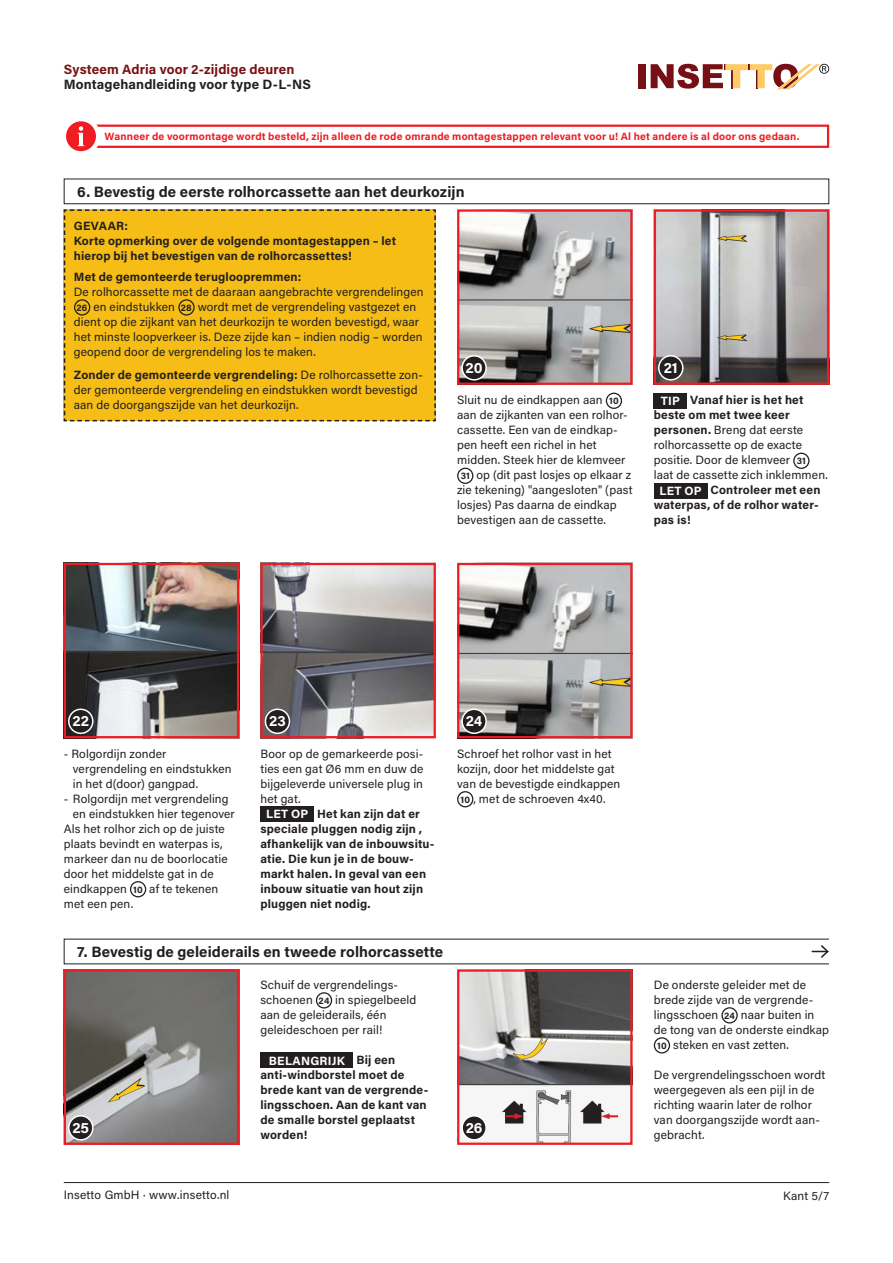
<style>
.page{position:relative;width:893px;height:1263px;background:#fff}
.page>*{position:absolute;margin:0;border:0;box-sizing:border-box;transform-origin:0 0}
.t1{font:700 15px "Acumin Pro";letter-spacing:.005em;color:#231f20}
.t2{font:700 15px "Acumin Pro";letter-spacing:-.01em;color:#fff}
.t3{font:700 13.5px/15px "Acumin Pro";letter-spacing:.01em;color:#231f20}
.t4{font:12px/15px "Acumin Pro";letter-spacing:.01em;color:#231f20}
.t5{font:700 12px/15px "Acumin Pro";letter-spacing:.015em;color:#231f20}
.t6{font:700 12px "Acumin Pro";letter-spacing:.02em;color:#fff}
.t7{font:700 10.5px "Acumin Pro";letter-spacing:.02em;color:#ee1d23}
.t8{font:700 9.6px "Acumin Pro";letter-spacing:.005em;color:#231f20}
.s1{color:#7a1113}
.s2{font-weight:700}
</style>
<div class="page">
<img style="left:657px;top:212px;width:169px;height:170px">
<div style="left:654px;top:209px;width:175px;height:176px;border:2px solid #ee1d23"></div>
<img style="left:460px;top:212px;width:169px;height:170px">
<div style="left:457px;top:209px;width:175px;height:176px;border:2px solid #ee1d23"></div>
<img style="left:460px;top:566px;width:169px;height:169px">
<div style="left:457px;top:563px;width:175px;height:175px;border:2px solid #ee1d23"></div>
<img style="left:67px;top:566px;width:169px;height:169px">
<div style="left:64px;top:563px;width:175px;height:175px;border:2px solid #ee1d23"></div>
<img style="left:263px;top:566px;width:170px;height:169px">
<div style="left:260px;top:563px;width:176px;height:175px;border:2px solid #ee1d23"></div>
<img style="left:67px;top:972px;width:169px;height:170px">
<div style="left:64px;top:969px;width:175px;height:176px;border:2px solid #ee1d23"></div>
<img style="left:460px;top:972px;width:169px;height:170px">
<div style="left:457px;top:969px;width:175px;height:176px;border:2px solid #ee1d23"></div>
<hr style="left:64px;top:1182px;width:765px;height:1px;background:#231f20">
<div style="left:606px;top:393px;width:16px;height:16px;border:1px solid #231f20;border-radius:50%"></div>
<div style="left:457px;top:468px;width:16px;height:16px;border:1px solid #231f20;border-radius:50%"></div>
<div style="left:654px;top:393px;width:33px;height:15px;background:#231f20"></div>
<div style="left:793px;top:453px;width:16px;height:16px;border:1px solid #231f20;border-radius:50%"></div>
<div style="left:654px;top:483px;width:53px;height:15px;background:#231f20"></div>
<div style="left:130px;top:881px;width:16px;height:16px;border:1px solid #231f20;border-radius:50%"></div>
<div style="left:260px;top:806px;width:54px;height:16px;background:#231f20"></div>
<div style="left:457px;top:791px;width:16px;height:16px;border:1px solid #231f20;border-radius:50%"></div>
<div style="left:64px;top:179px;width:765px;height:25px;border:1px solid #231f20"></div>
<div style="left:462px;top:356px;width:24px;height:24px;background:#231f20;border-radius:50%"></div>
<div style="left:461px;top:355px;width:26px;height:26px;border:2px solid #fff;border-radius:50%"></div>
<div style="left:462px;top:709px;width:24px;height:24px;background:#231f20;border-radius:50%"></div>
<div style="left:461px;top:708px;width:26px;height:26px;border:2px solid #fff;border-radius:50%"></div>
<div style="left:265px;top:709px;width:24px;height:24px;background:#231f20;border-radius:50%"></div>
<div style="left:265px;top:708px;width:25px;height:26px;border:2px solid #fff;border-radius:50%"></div>
<div style="left:659px;top:356px;width:24px;height:24px;background:#231f20;border-radius:50%"></div>
<div style="left:658px;top:355px;width:26px;height:26px;border:2px solid #fff;border-radius:50%"></div>
<div style="left:69px;top:709px;width:24px;height:24px;background:#231f20;border-radius:50%"></div>
<div style="left:68px;top:708px;width:26px;height:26px;border:2px solid #fff;border-radius:50%"></div>
<div style="left:63px;top:209px;width:373px;height:213px;background:#f6bd16"></div>
<div style="left:74px;top:299px;width:16px;height:17px;border:1px solid #231f20;border-radius:50%"></div>
<div style="left:178px;top:299px;width:17px;height:17px;border:1px solid #231f20;border-radius:50%"></div>
<div style="left:316px;top:992px;width:16px;height:16px;border:1px solid #231f20;border-radius:50%"></div>
<div style="left:260px;top:1052px;width:93px;height:16px;background:#231f20"></div>
<svg style="left:722px;top:1008px;width:15px;height:15px"></svg>
<div style="left:721px;top:1007px;width:17px;height:16px;border:1px solid #231f20;border-radius:50%"></div>
<div style="left:654px;top:1037px;width:16px;height:16px;border:1px solid #231f20;border-radius:50%"></div>
<div style="left:69px;top:1116px;width:24px;height:24px;background:#231f20;border-radius:50%"></div>
<div style="left:68px;top:1115px;width:26px;height:25px;border:2px solid #fff;border-radius:50%"></div>
<div style="left:462px;top:1116px;width:24px;height:24px;background:#231f20;border-radius:50%"></div>
<div style="left:461px;top:1115px;width:26px;height:25px;border:2px solid #fff;border-radius:50%"></div>
<svg style="left:812px;top:945px;width:17px;height:13px"></svg>
<div style="left:81px;top:125px;width:748px;height:23px;border:2px solid #ee1d23"></div>
<svg style="left:64px;top:119px;width:34px;height:34px"></svg>
<div style="left:62px;top:117px;width:38px;height:39px;border:4px solid #fff;border-radius:50%"></div>
<svg style="left:77px;top:126px;width:8px;height:20px"></svg>
<div style="left:638px;top:64px;width:7px;height:24px;background:#771014"></div>
<svg style="left:651px;top:64px;width:178px;height:25px"></svg>
<p class="t3" style="left:64px;top:61px;width:249px"><span class="s1">Systeem Adria voor 2-zijdige deuren<br></span>Montagehandleiding voor type D-L-NS</p>
<p class="t7" style="left:105px;top:129px;width:696px">Wanneer de voormontage wordt besteld, zijn alleen de rode omrande montagestappen relevant voor u! Al het andere is al door ons gedaan.</p>
<p class="t1" style="left:77px;top:181px;width:389px">6. Bevestig de eerste rolhorcassette aan het deurkozijn</p>
<p class="t5" style="left:74px;top:217px;width:56px">GEVAAR:</p>
<p class="t5" style="left:74px;top:232px;width:324px">Korte opmerking over de volgende montagestappen – let hierop bij het bevestigen van de rolhorcassettes!</p>
<p class="t5" style="left:74px;top:269px;width:229px">Met de gemonteerde terugloopremmen:</p>
<p class="t4" style="left:74px;top:284px;width:351px">De rolhorcassette met de daaraan aangebrachte vergrendelingen</p>
<p class="t8" style="left:77px;top:301px;width:12px">26</p>
<p class="t4" style="left:93px;top:299px;width:83px">en eindstukken</p>
<p class="t8" style="left:181px;top:301px;width:12px">28</p>
<p class="t4" style="left:74px;top:299px;width:350px;text-indent:124px">wordt met de vergrendeling vastgezet en dient op die zijkant van het deurkozijn te worden bevestigd, waar het minste loopverkeer is. Deze zijde kan – indien nodig – worden geopend door de vergrendeling los te maken.</p>
<p class="t4" style="left:74px;top:366px;width:351px"><span class="s2">Zonder de gemonteerde vergrendeling:</span> De rolhorcassette zon&shy;der gemonteerde vergrendeling en eindstukken wordt bevestigd aan de doorgangszijde van het deurkozijn.</p>
<p class="t2" style="left:466px;top:357px;width:19px">20</p>
<p class="t4" style="left:457px;top:392px;width:147px">Sluit nu de eindkappen aan</p>
<p class="t8" style="left:609px;top:394px;width:11px">10</p>
<p class="t4" style="left:457px;top:407px;width:172px">aan de zijkanten van een rolhor&shy;cassette. Een van de eindkap&shy;pen heeft een richel in het midden. Steek hier de klemveer</p>
<p class="t8" style="left:461px;top:469px;width:11px">31</p>
<p class="t4" style="left:457px;top:467px;width:177px;text-indent:19px">op (dit past losjes op elkaar z zie tekening) "aangesloten" (past losjes) Pas daarna de eindkap bevestigen aan de cassette.</p>
<p class="t2" style="left:664px;top:357px;width:16px">21</p>
<p class="t4" style="left:654px;top:392px;width:151px;text-indent:36px"><span class="s2">Vanaf hier is het het beste om met twee keer personen.</span> Breng dat eerste rolhorcassette op de exacte positie. Door de klemveer</p>
<p class="t6" style="left:661px;top:392px;width:21px">TIP</p>
<p class="t8" style="left:797px;top:454px;width:11px">31</p>
<p class="t4" style="left:654px;top:467px;width:176px">laat de cassette zich inklemmen.</p>
<p class="t6" style="left:659px;top:482px;width:44px">LET OP</p>
<p class="t5" style="left:654px;top:482px;width:168px;text-indent:57px">Controleer met een waterpas, of de rolhor water&shy;pas is!</p>
<p class="t2" style="left:73px;top:710px;width:18px">22</p>
<p class="t4" style="left:73px;top:746px;width:160px;text-indent:-9px">- Rolgordijn zonder vergrendeling en eindstukken in het d(door) gangpad.</p>
<p class="t4" style="left:73px;top:791px;width:164px;text-indent:-9px">- Rolgordijn met vergrendeling en eindstukken hier tegenover</p>
<p class="t4" style="left:64px;top:821px;width:165px">Als het rolhor zich op de juiste plaats bevindt en waterpas is, markeer dan nu de boorlocatie door het middelste gat in de eindkappen</p>
<p class="t8" style="left:133px;top:883px;width:11px">10</p>
<p class="t4" style="left:149px;top:881px;width:71px">af te tekenen</p>
<p class="t4" style="left:64px;top:896px;width:71px">met een pen.</p>
<p class="t2" style="left:269px;top:710px;width:18px">23</p>
<p class="t2" style="left:466px;top:710px;width:18px">24</p>
<p class="t4" style="left:260px;top:746px;width:164px;text-align:justify">Boor op de gemarkeerde posi&shy;ties een gat Ø6 mm en duw de bijgeleverde universele plug in het gat.</p>
<p class="t6" style="left:266px;top:806px;width:44px">LET OP</p>
<p class="t5" style="left:260px;top:806px;width:176px;text-indent:57px">Het kan zijn dat er speciale pluggen nodig zijn , afhankelijk van de inbouwsitu&shy;atie. Die kun je in de bouw&shy;markt halen. In geval van een inbouw situatie van hout zijn pluggen niet nodig.</p>
<p class="t4" style="left:457px;top:746px;width:165px">Schroef het rolhor vast in het kozijn, door het middelste gat van de bevestigde eindkappen</p>
<p class="t8" style="left:460px;top:793px;width:11px">10</p>
<p class="t4" style="left:473px;top:791px;width:134px">, met de schroeven 4x40.</p>
<p class="t1" style="left:77px;top:941px;width:367px">7. Bevestig de geleiderails en tweede rolhorcassette</p>
<p class="t4" style="left:260px;top:977px;width:139px">Schuif de vergrendelings&shy;schoenen</p>
<p class="t4" style="left:260px;top:992px;width:157px;text-indent:75px">in spiegelbeeld aan de geleiderails, één geleideschoen per rail!</p>
<p class="t6" style="left:269px;top:1052px;width:78px">BELANGRIJK</p>
<p class="t8" style="left:319px;top:994px;width:12px">24</p>
<p class="t5" style="left:260px;top:1052px;width:169px;text-indent:96px">Bij een anti-windborstel moet de brede kant van de vergrende&shy;lingsschoen. Aan de kant van de smalle borstel geplaatst worden!</p>
<p class="t2" style="left:72px;top:1117px;width:18px">25</p>
<p class="t2" style="left:466px;top:1117px;width:18px">26</p>
<p class="t4" style="left:654px;top:977px;width:161px">De onderste geleider met de brede zijde van de vergrende&shy;lingsschoen</p>
<p class="t4" style="left:654px;top:1007px;width:177px;text-indent:87px">naar buiten in de tong van de onderste eindkap</p>
<p class="t8" style="left:657px;top:1039px;width:11px">10</p>
<p class="t4" style="left:673px;top:1037px;width:117px">steken en vast zetten.</p>
<p class="t4" style="left:654px;top:1067px;width:173px">De vergrendelingsschoen wordt weergegeven als een pijl in de richting waarin later de rolhor van doorgangszijde wordt aan&shy;gebracht.</p>
<p class="t8" style="left:724px;top:1009px;width:12px">24</p>
<p class="t4" style="left:64px;top:1187px;width:167px">Insetto GmbH · www.insetto.nl</p>
<p class="t4" style="left:783px;top:1187px;width:47px">Kant 5/7</p>
</div>
